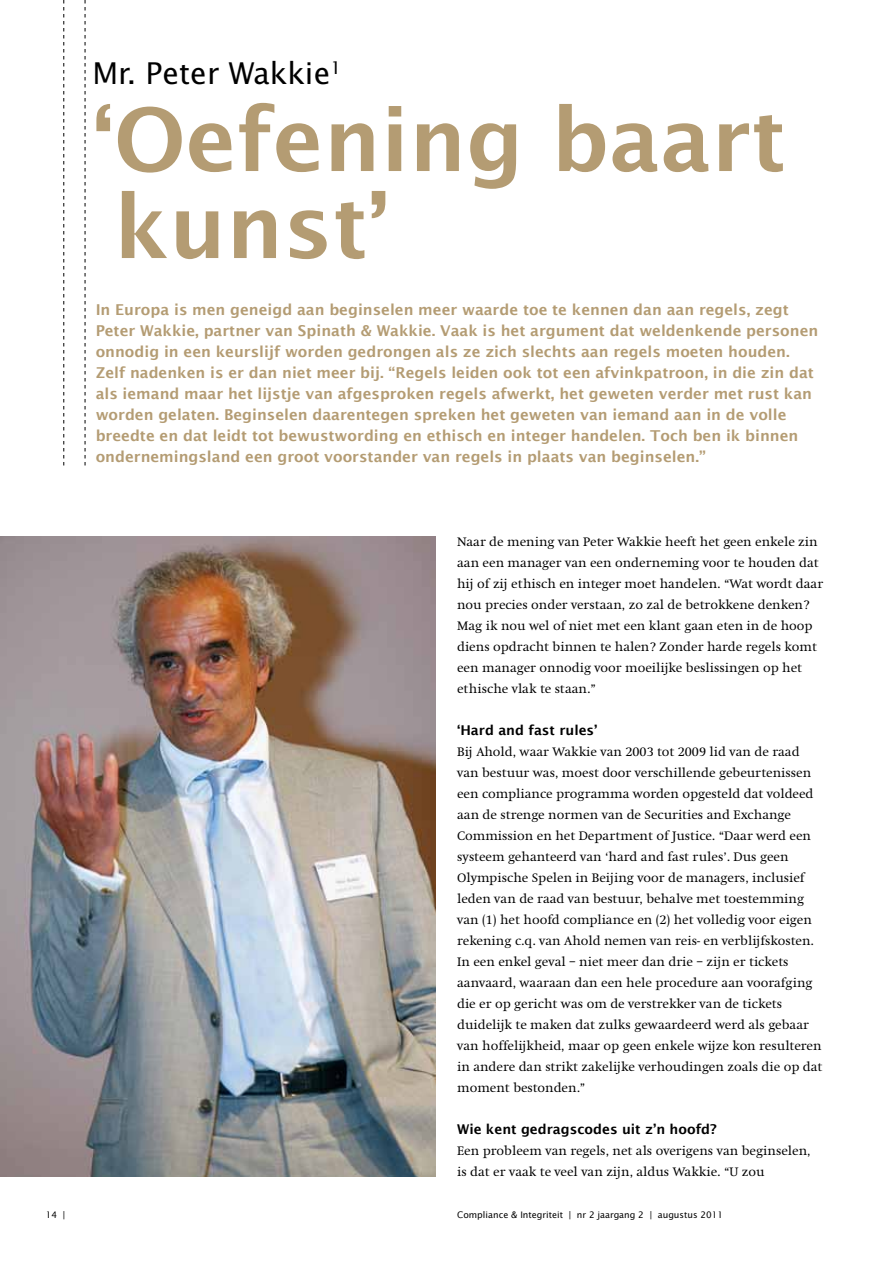
<style>
.page{position:relative;width:893px;height:1263px;background:#fff}
.page>*{position:absolute;margin:0;border:0;box-sizing:border-box;transform-origin:0 0}
.t1{font:600 87px/87px "Lucida Sans";color:#b49c73}
.t2{font:30px "Lucida Sans";color:#000}
.t3{font:600 15px/21px "Lucida Sans";color:#b49c73}
.t4{font:600 13.5px "Lucida Sans";color:#000}
.t5{font:12.75px/21px "Hollander";color:#000}
.t6{font:9px "Lucida Sans";color:#000}
</style>
<div class="page">
<svg style="left:63px;top:0;width:1px;height:466px"></svg>
<svg style="left:85px;top:0;width:1px;height:466px"></svg>
<img style="left:0;top:537px;width:436px;height:639px">
<h2 class="t2" style="left:92px;top:55px;width:250px">Mr. Peter Wakkie<sup>1</sup></h2>
<h1 class="t1" style="left:92px;top:96px;width:695px">‘Oefening baart kunst’</h1>
<p class="t3" style="left:96px;top:299px;width:724px">In Europa is men geneigd aan beginselen meer waarde toe te kennen dan aan regels, zegt Peter Wakkie, partner van Spinath &amp; Wakkie. Vaak is het argument dat weldenkende personen onnodig in een keurslijf worden gedrongen als ze zich slechts aan regels moeten houden.<br>Zelf nadenken is er dan niet meer bij. “Regels leiden ook tot een afvinkpatroon, in die zin dat als iemand maar het lijstje van afgesproken regels afwerkt, het geweten verder met rust kan worden gelaten. Beginselen daarentegen spreken het geweten van iemand aan in de volle breedte en dat leidt tot bewustwording en ethisch en integer handelen. Toch ben ik binnen ondernemingsland een groot voorstander van regels in plaats van beginselen.”</p>
<p class="t5" style="left:457px;top:531px;width:368px">Naar de mening van Peter Wakkie heeft het geen enkele zin aan een manager van een onderneming voor te houden dat hij of zij ethisch en integer moet handelen. “Wat wordt daar nou precies onder verstaan, zo zal de betrokkene denken?<br>Mag ik nou wel of niet met een klant gaan eten in de hoop diens opdracht binnen te halen? Zonder harde regels komt een manager onnodig voor moeilijke beslissingen op het ethische vlak te staan.”</p>
<p class="t4" style="left:457px;top:722px;width:142px">‘Hard and fast rules’</p>
<p class="t5" style="left:457px;top:741px;width:367px">Bij Ahold, waar Wakkie van 2003 tot 2009 lid van de raad van bestuur was, moest door verschillende gebeurtenissen een compliance programma worden opgesteld dat voldeed aan de strenge normen van de Securities and Exchange Commission en het Department of Justice. “Daar werd een systeem gehanteerd van ‘hard and fast rules’. Dus geen Olympische Spelen in Beijing voor de managers, inclusief leden van de raad van bestuur, behalve met toestemming van (1) het hoofd compliance en (2) het volledig voor eigen rekening c.q. van Ahold nemen van reis- en verblijfskosten.<br>In een enkel geval – niet meer dan drie – zijn er tickets aanvaard, waaraan dan een hele procedure aan voorafging die er op gericht was om de verstrekker van de tickets duidelijk te maken dat zulks gewaardeerd werd als gebaar van hoffelijkheid, maar op geen enkele wijze kon resulteren in andere dan strikt zakelijke verhoudingen zoals die op dat moment bestonden.”</p>
<p class="t4" style="left:457px;top:1121px;width:261px">Wie kent gedragscodes uit z’n hoofd?</p>
<p class="t5" style="left:457px;top:1140px;width:355px">Een probleem van regels, net als overigens van beginselen, is dat er vaak te veel van zijn, aldus Wakkie. “U zou</p>
<p class="t6" style="left:46px;top:1209px;width:21px">14 |</p>
<p class="t6" style="left:457px;top:1209px;width:268px">Compliance &amp; Integriteit | nr 2 jaargang 2 | augustus 2011</p>
</div>
